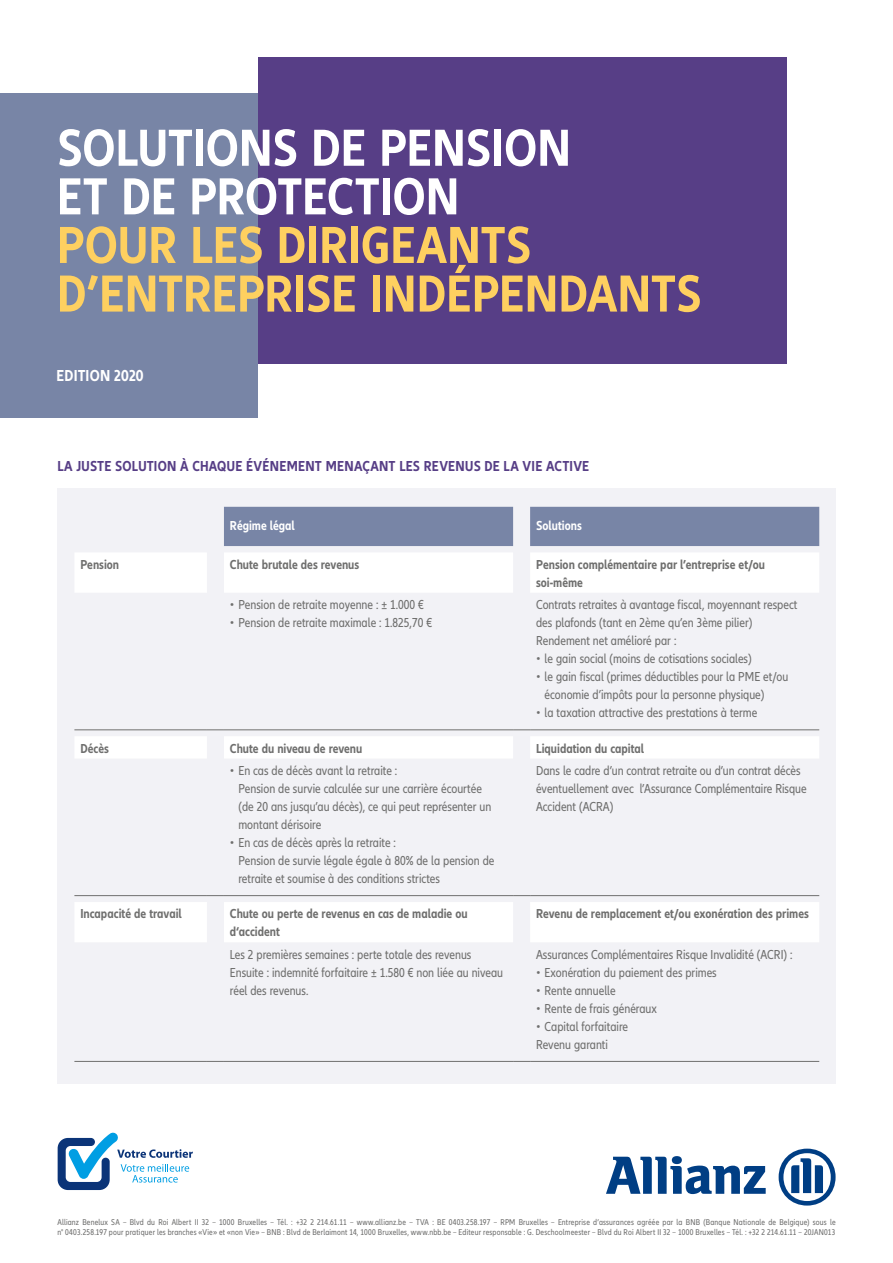
<style>
.page{position:relative;width:893px;height:1263px;background:#fff}
.page>*{position:absolute;margin:0;border:0;box-sizing:border-box;transform-origin:0 0}
.t1{font:700 condensed 54px/48.6px "Allianz Neo";letter-spacing:.005em;color:#fed060}
.t2{font:700 condensed 54px/48.6px "Allianz Neo";color:#fff}
.t3{font:700 condensed 16.5px "Allianz Neo";letter-spacing:.005em;color:#fff}
.t4{font:700 condensed 15px "Allianz Neo";letter-spacing:.02em;color:#573e86}
.t5{font:condensed 13.5px/18px "Allianz Neo";color:#6f6f6e}
.t6{font:700 condensed 13.5px/18px "Allianz Neo";color:#6f6f6e}
.t7{font:700 condensed 13.5px "Allianz Neo";color:#fff}
.t8{font:condensed 8.7px/10.5px "Allianz Neo";letter-spacing:.02em;color:#6f6f6e}
</style>
<div class="page">
<svg style="left:58px;top:1132px;width:135px;height:58px"></svg>
<div style="left:57px;top:488px;width:779px;height:595px;background:#f2f2f6"></div>
<div style="left:224px;top:507px;width:595px;height:39px;background:#7885a6"></div>
<svg style="left:74px;top:553px;width:745px;height:389px"></svg>
<hr style="left:74px;top:1061px;width:133px;height:1px;background:#6f6f6e">
<svg style="left:207px;top:1061px;width:17px;height:1px"></svg>
<hr style="left:224px;top:1061px;width:289px;height:1px;background:#6f6f6e">
<svg style="left:513px;top:1061px;width:17px;height:1px"></svg>
<hr style="left:530px;top:1061px;width:289px;height:1px;background:#6f6f6e">
<hr style="left:74px;top:729px;width:133px;height:1px;background:#6f6f6e">
<svg style="left:207px;top:729px;width:17px;height:1px"></svg>
<hr style="left:224px;top:729px;width:289px;height:1px;background:#6f6f6e">
<svg style="left:513px;top:729px;width:17px;height:1px"></svg>
<hr style="left:530px;top:729px;width:289px;height:1px;background:#6f6f6e">
<hr style="left:74px;top:895px;width:133px;height:1px;background:#6f6f6e">
<svg style="left:207px;top:895px;width:17px;height:1px"></svg>
<hr style="left:224px;top:895px;width:289px;height:1px;background:#6f6f6e">
<svg style="left:513px;top:895px;width:17px;height:1px"></svg>
<hr style="left:530px;top:895px;width:289px;height:1px;background:#6f6f6e">
<svg style="left:606px;top:1156px;width:160px;height:38px"></svg>
<svg style="left:779px;top:1148px;width:57px;height:57px"></svg>
<div style="left:0;top:93px;width:258px;height:324px;background:#7885a6"></div>
<div style="left:258px;top:57px;width:528px;height:306px;background:#573e86"></div>
<h1 class="t2" style="left:57px;top:125px;width:515px">SOLUTIONS DE PENSION<br>ET DE PROTECTION</h1>
<h1 class="t1" style="left:57px;top:222px;width:646px">POUR LES DIRIGEANTS<br>D’ENTREPRISE INDÉPENDANTS</h1>
<p class="t3" style="left:57px;top:366px;width:89px">EDITION 2020</p>
<p class="t4" style="left:57px;top:458px;width:533px">LA JUSTE SOLUTION À CHAQUE ÉVÉNEMENT MENAÇANT LES REVENUS DE LA VIE ACTIVE</p>
<p class="t7" style="left:230px;top:518px;width:66px">Régime légal</p>
<p class="t7" style="left:536px;top:518px;width:47px">Solutions</p>
<p class="t6" style="left:80px;top:556px;width:40px">Pension</p>
<p class="t6" style="left:230px;top:556px;width:131px">Chute brutale des revenus</p>
<p class="t6" style="left:536px;top:556px;width:230px">Pension complémentaire par l’entreprise et/ou soi-même</p>
<p class="t5" style="left:230px;top:596px;width:195px">• Pension de retraite moyenne : ± 1.000 €</p>
<p class="t5" style="left:230px;top:614px;width:204px">• Pension de retraite maximale : 1.825,70 €</p>
<p class="t5" style="left:536px;top:596px;width:263px">Contrats retraites à avantage fiscal, moyennant respect des plafonds (tant en 2ème qu’en 3ème pilier)<br>Rendement net amélioré par :</p>
<p class="t5" style="left:536px;top:650px;width:217px">• le gain social (moins de cotisations sociales)</p>
<p class="t5" style="left:545px;top:668px;width:245px;text-indent:-9px">• le gain fiscal (primes déductibles pour la PME et/ou économie d’impôts pour la personne physique)</p>
<p class="t5" style="left:536px;top:704px;width:223px">• la taxation attractive des prestations à terme</p>
<p class="t6" style="left:80px;top:739px;width:30px">Décès</p>
<p class="t6" style="left:230px;top:739px;width:134px">Chute du niveau de revenu</p>
<p class="t6" style="left:536px;top:739px;width:110px">Liquidation du capital</p>
<p class="t5" style="left:238px;top:762px;width:254px;text-indent:-9px">• En cas de décès avant la retraite :<br>Pension de survie calculée sur une carrière écourtée (de 20 ans jusqu’au décès), ce qui peut représenter un montant dérisoire</p>
<p class="t5" style="left:238px;top:834px;width:257px;text-indent:-9px">• En cas de décès après la retraite :<br>Pension de survie légale égale à 80% de la pension de retraite et soumise à des conditions strictes</p>
<p class="t5" style="left:536px;top:762px;width:272px">Dans le cadre d’un contrat retraite ou d’un contrat décès éventuellement avec l’Assurance Complémentaire Risque<br>Accident (ACRA)</p>
<p class="t6" style="left:80px;top:905px;width:103px">Incapacité de travail</p>
<p class="t6" style="left:230px;top:905px;width:239px">Chute ou perte de revenus en cas de maladie ou d‘accident</p>
<p class="t6" style="left:536px;top:905px;width:274px">Revenu de remplacement et/ou exonération des primes</p>
<p class="t5" style="left:230px;top:945px;width:275px">Les 2 premières semaines : perte totale des revenus<br>Ensuite : indemnité forfaitaire ± 1.580 € non liée au niveau réel des revenus.</p>
<p class="t5" style="left:536px;top:945px;width:258px">Assurances Complémentaires Risque Invalidité (ACRI) :</p>
<p class="t5" style="left:536px;top:963px;width:182px">• Exonération du paiement des primes</p>
<p class="t5" style="left:536px;top:981px;width:81px">• Rente annuelle</p>
<p class="t5" style="left:536px;top:999px;width:122px">• Rente de frais généraux</p>
<p class="t5" style="left:536px;top:1017px;width:93px">• Capital forfaitaire<br>Revenu garanti</p>
<p class="t8" style="left:57px;top:1217px;width:780px">Allianz Benelux SA – Blvd du Roi Albert II 32 – 1000 Bruxelles – Tél. : +32 2 214.61.11 – www.allianz.be – TVA : BE 0403.258.197 – RPM Bruxelles – Entreprise d’assurances agréée par la BNB (Banque Nationale de Belgique) sous le n° 0403.258.197 pour pratiquer les branches «Vie» et «non Vie» – BNB : Blvd de Berlaimont 14, 1000 Bruxelles, www.nbb.be – Editeur responsable : G. Deschoolmeester – Blvd du Roi Albert II 32 – 1000 Bruxelles – Tél. : +32 2 214.61.11 – 20JAN013</p>
</div>
